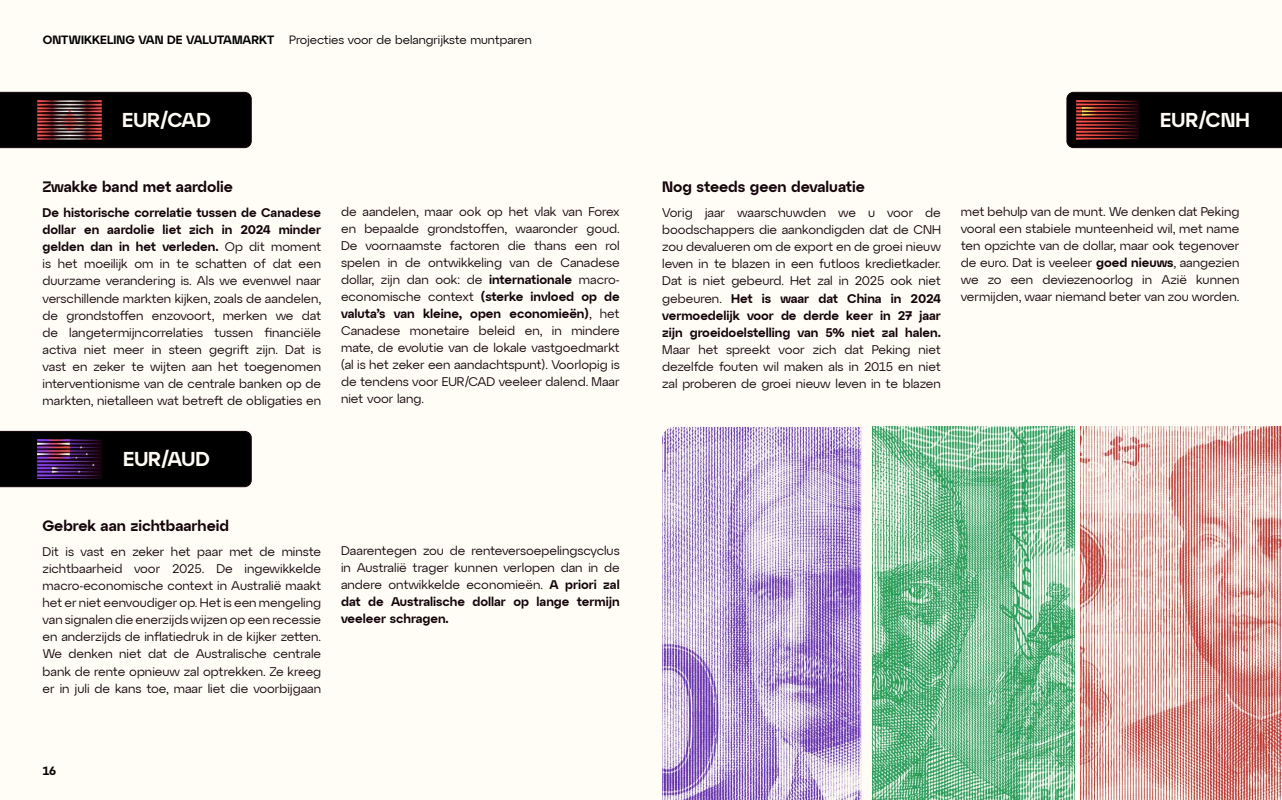
<style>
.page{position:relative;width:1282px;height:800px;background:#fff}
.page>*{position:absolute;margin:0;border:0;box-sizing:border-box;transform-origin:0 0}
.t1{font:600 20px "Atyp Display";color:#fffdf6}
.t2{font:600 15px "Atyp Display";color:#14030a}
.t3{font:12.5px/17px "Atyp Display";color:#14030a;text-align:justify}
.t4{font:12px "Atyp Display";color:#020203}
.t5{font:600 12px "Atyp Display";color:#020203}
.t6{font:600 12px "Atyp Display";color:#000}
.s1{font-weight:600}
</style>
<div class="page">
<div style="left:0;top:0;width:1281px;height:799px;background:#fffdf6"></div>
<div style="left:0;top:92px;width:251px;height:56px;background:#000"></div>
<div style="left:0;top:431px;width:251px;height:55px;background:#000"></div>
<div style="left:1066px;top:92px;width:215px;height:56px;background:#000"></div>
<img style="left:38px;top:100px;width:63px;height:40px">
<img style="left:38px;top:439px;width:63px;height:40px">
<img style="left:1076px;top:100px;width:63px;height:40px">
<img style="left:662px;top:427px;width:199px;height:372px">
<img style="left:872px;top:427px;width:202px;height:372px">
<img style="left:1080px;top:427px;width:201px;height:372px">
<p class="t5" style="left:43px;top:30px;width:233px">ONTWIKKELING VAN DE VALUTAMARKT</p>
<p class="t4" style="left:289px;top:30px;width:244px">Projecties voor de belangrijkste muntparen</p>
<h1 class="t1" style="left:122px;top:105px;width:90px">EUR/CAD</h1>
<p class="t2" style="left:43px;top:175px;width:192px">Zwakke band met aardolie</p>
<p class="t3" style="left:43px;top:204px;width:280px"><span class="s1">De historische correlatie tussen de Canadese dollar en aardolie liet zich in 2024 minder gelden dan in het verleden.</span> Op dit moment is het moeilijk om in te schatten of dat een duurzame verandering is. Als we evenwel naar verschillende markten kijken, zoals de aandelen, de grondstoffen enzovoort, merken we dat de langetermijncorrelaties tussen financiële activa niet meer in steen gegrift zijn. Dat is vast en zeker te wijten aan het toegenomen interventionisme van de centrale banken op de markten, nietalleen wat betreft de obligaties en</p>
<p class="t3" style="left:341px;top:202px;width:280px">de aandelen, maar ook op het vlak van Forex en bepaalde grondstoffen, waaronder goud.<br>De voornaamste factoren die thans een rol spelen in de ontwikkeling van de Canadese dollar, zijn dan ook: de <span class="s1">internationale</span> macro&shy;economische context <span class="s1">(sterke invloed op de valuta’s van kleine, open economieën)</span>, het Canadese monetaire beleid en, in mindere mate, de evolutie van de lokale vastgoedmarkt (al is het zeker een aandachtspunt). Voorlopig is de tendens voor EUR/CAD veeleer dalend. Maar niet voor lang.</p>
<h1 class="t1" style="left:123px;top:444px;width:88px">EUR/AUD</h1>
<p class="t2" style="left:43px;top:514px;width:188px">Gebrek aan zichtbaarheid</p>
<p class="t3" style="left:43px;top:542px;width:280px">Dit is vast en zeker het paar met de minste zichtbaarheid voor 2025. De ingewikkelde macro-economische context in Australië maakt het er niet eenvoudiger op. Het is een mengeling van signalen die enerzijds wijzen op een recessie en anderzijds de inflatiedruk in de kijker zetten.<br>We denken niet dat de Australische centrale bank de rente opnieuw zal optrekken. Ze kreeg er in juli de kans toe, maar liet die voorbijgaan</p>
<p class="t3" style="left:341px;top:541px;width:280px">Daarentegen zou de renteversoepelingscyclus in Australië trager kunnen verlopen dan in de andere ontwikkelde economieën. <span class="s1">A priori zal dat de Australische dollar op lange termijn veeleer schragen.</span></p>
<p class="t6" style="left:43px;top:761px;width:15px">16</p>
<h1 class="t1" style="left:1160px;top:105px;width:91px">EUR/CNH</h1>
<p class="t2" style="left:662px;top:175px;width:204px">Nog steeds geen devaluatie</p>
<p class="t3" style="left:662px;top:204px;width:280px">Vorig jaar waarschuwden we u voor de boodschappers die aankondigden dat de CNH zou devalueren om de export en de groei nieuw leven in te blazen in een futloos kredietkader.<br>Dat is niet gebeurd. Het zal in 2025 ook niet gebeuren. <span class="s1">Het is waar dat China in 2024 vermoedelijk voor de derde keer in 27 jaar zijn groeidoelstelling van 5% niet zal halen.</span></p>
<p class="t3" style="left:662px;top:340px;width:280px">Maar het spreekt voor zich dat Peking niet dezelfde fouten wil maken als in 2015 en niet zal proberen de groei nieuw leven in te blazen</p>
<p class="t3" style="left:960px;top:202px;width:280px">met behulp van de munt. We denken dat Peking vooral een stabiele munteenheid wil, met name ten opzichte van de dollar, maar ook tegenover de euro. Dat is veeleer <span class="s1">goed nieuws</span>, aangezien we zo een deviezenoorlog in Azië kunnen vermijden, waar niemand beter van zou worden.</p>
</div>
